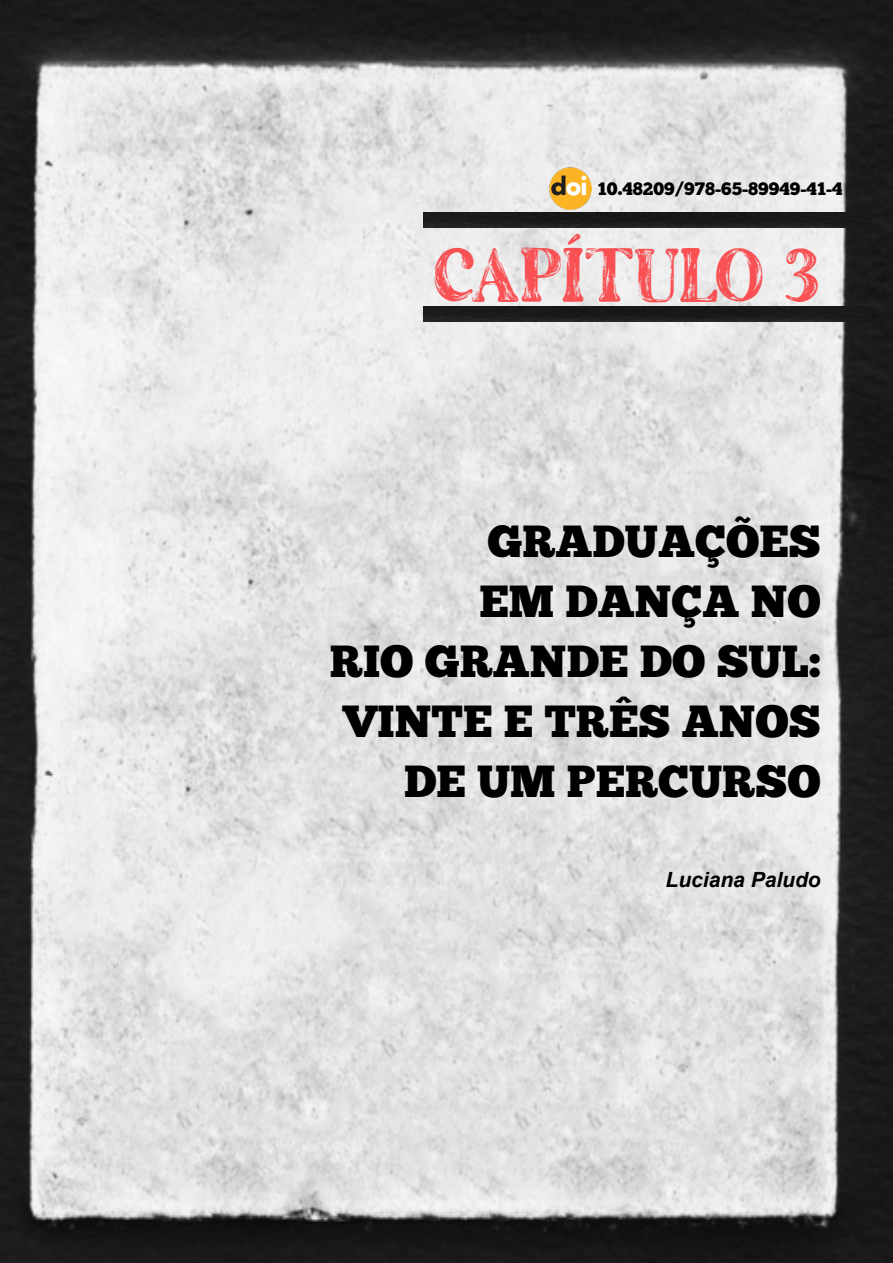
<style>
.page{position:relative;width:893px;height:1263px;background:#fff}
.page>*{position:absolute;margin:0;border:0;box-sizing:border-box;transform-origin:0 0}
.t1{font:48px "The Artisan Marker Serif";color:#f95053}
.t2{font:45px/60px "Chunk Five";color:#000;text-align:right}
.t3{font:italic 700 21px "Arial";color:#000}
.t4{font:18px "Chunk Five";color:#000}
</style>
<div class="page">
<img style="left:0;top:0;width:893px;height:1263px">
<img style="left:423px;top:306px;width:449px;height:15px">
<img style="left:423px;top:213px;width:449px;height:14px">
<img style="left:549px;top:167px;width:43px;height:43px">
<p class="t4" style="left:598px;top:177px;width:246px">10.48209/978-65-89949-41-4</p>
<p class="t1" style="left:434px;top:257px;width:388px">CAPÍTULO 3</p>
<p class="t2" style="left:330px;top:513px;width:492px">GRADUAÇÕES<br>EM DANÇA NO<br>RIO GRANDE DO SUL:<br>VINTE E TRÊS ANOS<br>DE UM PERCURSO</p>
<p class="t3" style="left:665px;top:865px;width:157px">Luciana Paludo</p>
</div>
